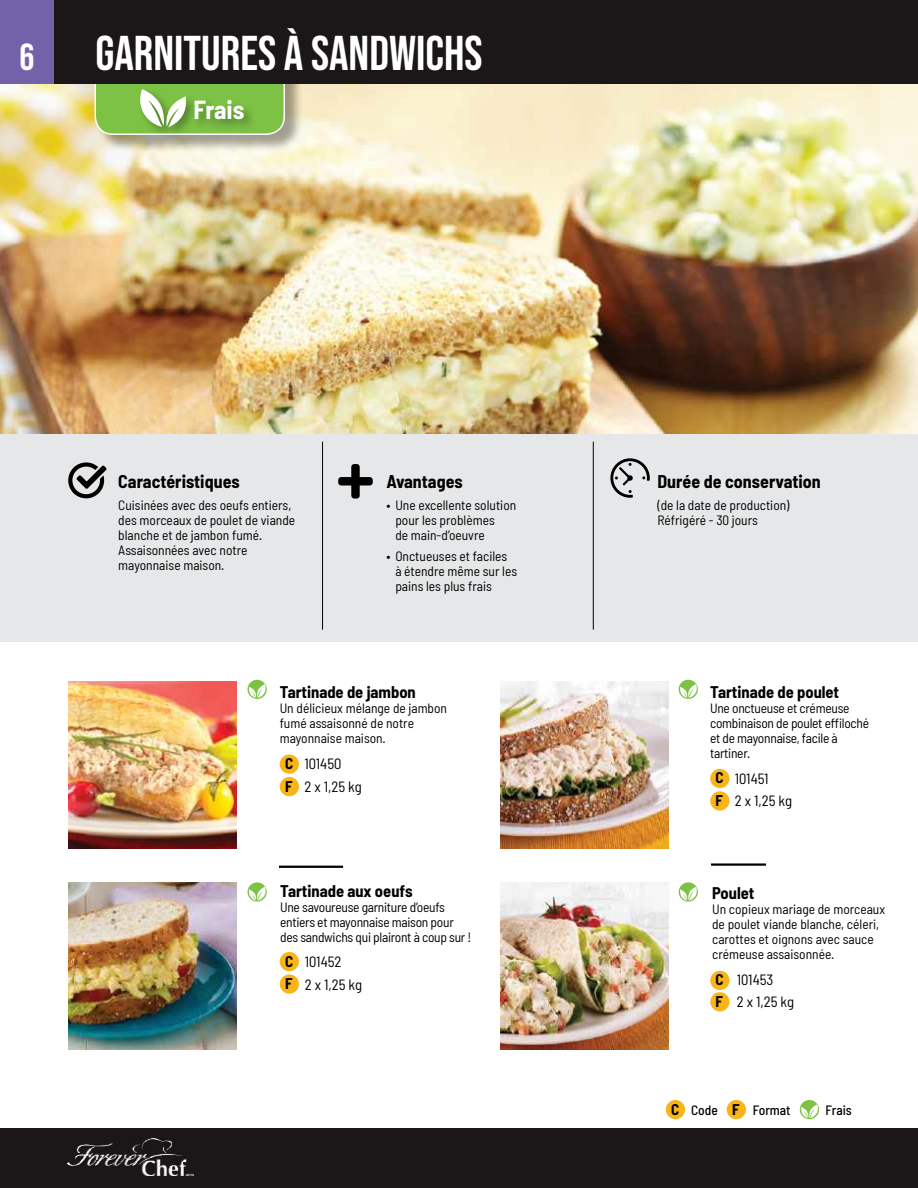
<style>
.page{position:relative;width:918px;height:1188px;background:#fff}
.page>*{position:absolute;margin:0;border:0;box-sizing:border-box;transform-origin:0 0}
.t1{font:48.6px "Bebas Neue";color:#fff}
.t2{font:37.5px "Bebas Neue";color:#fff}
.t3{font:700 semi-condensed 25.5px "Barlow";letter-spacing:-.005em;color:#fff}
.t4{font:700 semi-condensed 18px "Barlow";color:#000}
.t5{font:700 semi-condensed 16.5px "Barlow";color:#000}
.t6{font:700 semi-condensed 15.15px/22.5px "Barlow";color:#000}
.t7{font:semi-condensed 14.85px/22.4px "Barlow";color:#000}
.t8{font:semi-condensed 13.5px/15px "Barlow";color:#000}
.t9{font:semi-condensed 13.5px/15px "Barlow";letter-spacing:-.02em;color:#000}
.t10{font:500 semi-condensed 13.5px "Barlow";color:#000}
.s1{font-weight:700;font-size:15.15px}
</style>
<div class="page">
<div style="left:0;top:1128px;width:918px;height:60px;background:#1b1718"></div>
<img style="left:68px;top:1138px;width:125px;height:38px">
<div style="left:666px;top:1100px;width:19px;height:19px;background:#f9b417;border-radius:50%"></div>
<div style="left:727px;top:1100px;width:19px;height:19px;background:#f9b417;border-radius:50%"></div>
<svg style="left:800px;top:1100px;width:19px;height:19px"></svg>
<svg style="left:801px;top:1104px;width:18px;height:14px"></svg>
<div style="left:0;top:429px;width:918px;height:213px;background:#e6e7e8"></div>
<img style="left:0;top:83px;width:918px;height:350px">
<svg style="left:68px;top:462px;width:38px;height:36px"></svg>
<svg style="left:338px;top:464px;width:35px;height:35px"></svg>
<hr style="left:322px;top:442px;width:1px;height:188px;background:#000">
<hr style="left:593px;top:442px;width:1px;height:188px;background:#000">
<svg style="left:610px;top:458px;width:40px;height:40px"></svg>
<div style="left:280px;top:755px;width:19px;height:19px;background:#f9b417;border-radius:50%"></div>
<div style="left:280px;top:777px;width:19px;height:19px;background:#f9b417;border-radius:50%"></div>
<div style="left:248px;top:680px;width:19px;height:19px;background:#7dc245;border-radius:50%"></div>
<svg style="left:248px;top:684px;width:19px;height:14px"></svg>
<div style="left:679px;top:680px;width:19px;height:19px;background:#7dc245;border-radius:50%"></div>
<svg style="left:680px;top:684px;width:18px;height:14px"></svg>
<div style="left:679px;top:882px;width:19px;height:20px;background:#7dc245;border-radius:50%"></div>
<svg style="left:680px;top:887px;width:18px;height:14px"></svg>
<svg style="left:248px;top:882px;width:19px;height:20px"></svg>
<svg style="left:248px;top:887px;width:19px;height:14px"></svg>
<div style="left:710px;top:769px;width:19px;height:19px;background:#f9b417;border-radius:50%"></div>
<div style="left:710px;top:791px;width:19px;height:20px;background:#f9b417;border-radius:50%"></div>
<div style="left:280px;top:952px;width:19px;height:19px;background:#f9b417;border-radius:50%"></div>
<div style="left:96px;top:34px;width:207px;height:119px;background:#000;opacity:.36"></div>
<div style="left:95px;top:34px;width:189px;height:100px;background:#7dc245;border-radius:18px"></div>
<div style="left:94px;top:33px;width:191px;height:102px;border:2px solid #fff;border-radius:18px"></div>
<div style="left:191px;top:98px;width:66px;height:35px;background:#000;opacity:.34"></div>
<div style="left:137px;top:87px;width:62px;height:52px;background:#000;opacity:.34"></div>
<svg style="left:138px;top:89px;width:50px;height:38px"></svg>
<div style="left:0;top:0;width:918px;height:83px;background:#1b1718"></div>
<div style="left:0;top:0;width:54px;height:83px;background:#7361aa"></div>
<hr style="left:279px;top:866px;width:64px;height:2px;background:#000">
<hr style="left:711px;top:863px;width:55px;height:3px;background:#000">
<img style="left:69px;top:681px;width:167px;height:168px">
<img style="left:501px;top:681px;width:167px;height:168px">
<img style="left:69px;top:882px;width:167px;height:168px">
<img style="left:501px;top:882px;width:167px;height:168px">
<div style="left:710px;top:971px;width:20px;height:19px;background:#f9b417;border-radius:50%"></div>
<div style="left:710px;top:992px;width:20px;height:19px;background:#f9b417;border-radius:50%"></div>
<div style="left:280px;top:974px;width:19px;height:20px;background:#f9b417;border-radius:50%"></div>
<h2 class="t2" style="left:20px;top:36px;width:16px">6</h2>
<h1 class="t1" style="left:95px;top:26px;width:389px">GARNITURES À SANDWICHS</h1>
<h3 class="t3" style="left:194px;top:94px;width:52px">Frais</h3>
<h3 class="t4" style="left:118px;top:470px;width:123px">Caractéristiques</h3>
<p class="t8" style="left:118px;top:497px;width:178px">Cuisinées avec des oeufs entiers, des morceaux de poulet de viande blanche et de jambon fumé.<br>Assaisonnées avec notre mayonnaise maison.</p>
<h3 class="t4" style="left:386px;top:470px;width:78px">Avantages</h3>
<p class="t8" style="left:395px;top:497px;width:123px;text-indent:-9px">• Une excellente solution pour les problèmes<br>de main-d’oeuvre</p>
<p class="t8" style="left:395px;top:549px;width:123px;text-indent:-9px">• Onctueuses et faciles<br>à étendre même sur les pains les plus frais</p>
<p class="t5" style="left:280px;top:682px;width:138px">Tartinade de jambon</p>
<p class="t8" style="left:280px;top:700px;width:169px">Un délicieux mélange de jambon fumé assaisonné de notre mayonnaise maison.</p>
<p class="t7" style="left:304px;top:752px;width:59px">101450<br>2 x 1,25 kg</p>
<p class="t6" style="left:285px;top:752px;width:10px">C<br>F</p>
<p class="t5" style="left:280px;top:881px;width:134px">Tartinade aux oeufs</p>
<p class="t9" style="left:280px;top:899px;width:193px">Une savoureuse garniture d’oeufs entiers et mayonnaise maison pour des sandwichs qui plairont à coup sur !</p>
<p class="t7" style="left:305px;top:951px;width:59px">101452<br>2 x 1,25 kg</p>
<p class="t6" style="left:285px;top:950px;width:10px">C</p>
<p class="t6" style="left:285px;top:972px;width:9px">F</p>
<h3 class="t4" style="left:657px;top:470px;width:165px">Durée de conservation</h3>
<p class="t8" style="left:657px;top:497px;width:134px">(de la date de production)<br>Réfrigéré - 30 jours</p>
<p class="t5" style="left:710px;top:682px;width:131px">Tartinade de poulet</p>
<p class="t9" style="left:710px;top:700px;width:161px">Une onctueuse et crémeuse combinaison de poulet effiloché et de mayonnaise, facile à tartiner.</p>
<p class="t7" style="left:735px;top:767px;width:59px">101451<br>2 x 1,25 kg</p>
<p class="t6" style="left:716px;top:766px;width:10px">C<br>F</p>
<p class="t5" style="left:712px;top:883px;width:44px">Poulet</p>
<p class="t8" style="left:712px;top:901px;width:175px">Un copieux mariage de morceaux de poulet viande blanche, céleri, carottes et oignons avec sauce crémeuse assaisonnée.</p>
<p class="t7" style="left:737px;top:968px;width:59px">101453<br>2 x 1,25 kg</p>
<p class="t6" style="left:716px;top:969px;width:10px;line-height:21.5px">C<br>F</p>
<p class="t10" style="left:671px;top:1101px;width:121px"><span class="s1">C</span> Code <span class="s1">F</span> Format</p>
<p class="t10" style="left:826px;top:1101px;width:28px">Frais</p>
</div>
